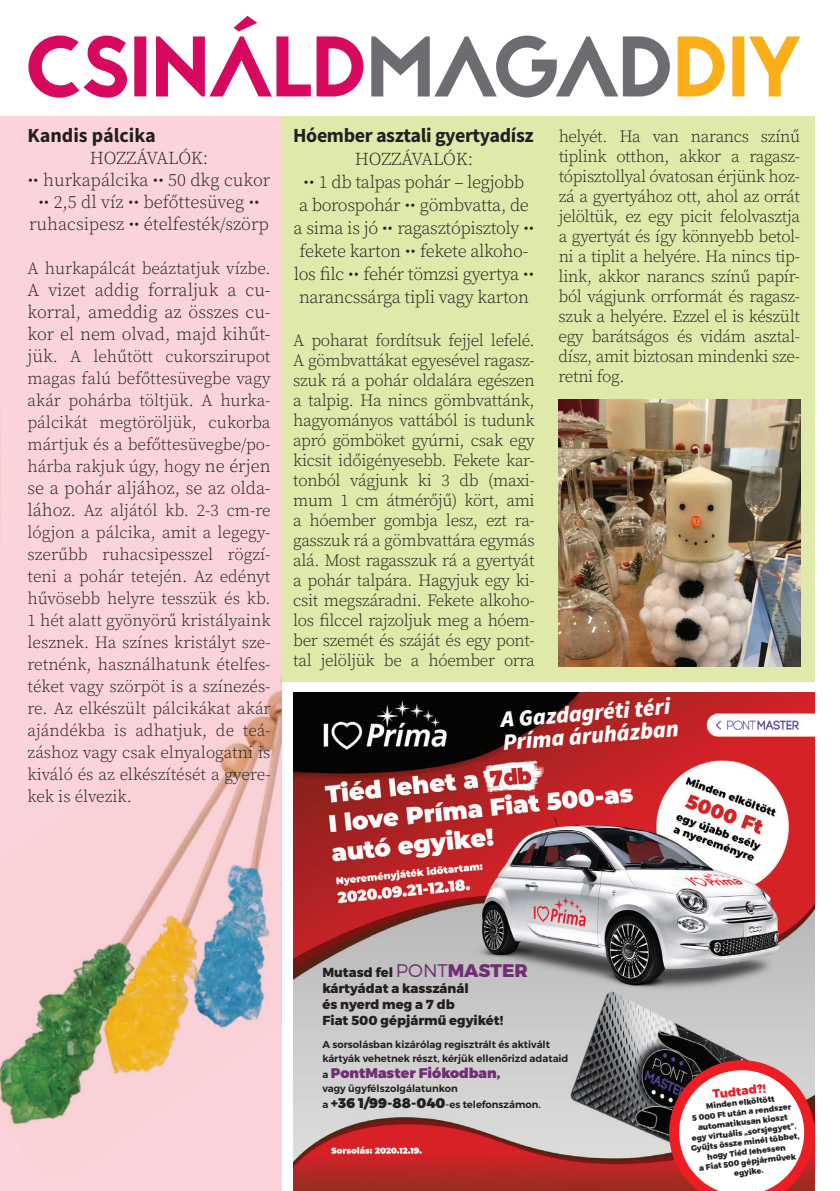
<style>
.page{position:relative;width:840px;height:1191px;background:#fff}
.page>*{position:absolute;margin:0;border:0;box-sizing:border-box;transform-origin:0 0}
.t1{font:italic 900 23.2px/23px "Source Sans Pro";color:#fff}
.t2{font:700 20px "Source Sans Pro";letter-spacing:-.02em;color:#231f20}
.t3{font:700 20px "Source Sans Pro";color:#231f20}
.t4{font:300 18px/23px "Source Serif Pro";letter-spacing:-.015em;color:#231f20;text-align:center}
.t5{font:300 17px/20px "Source Serif Pro";letter-spacing:-.015em;color:#231f20;text-align:justify}
.t6{font:900 14px "Montserrat";color:#712e74}
.t7{font:800 13px/16px "Montserrat";color:#231f20}
.t8{font:800 12px "Montserrat";color:#ee1d23}
.t9{font:600 10px/14px "Montserrat";color:#231f20}
.t10{font:800 8px/10px "Montserrat";color:#231f20;text-align:center}
.s1{font-size:18px}
.s2{font-weight:300;font-size:18.2px;color:#712e74}
.s3{font-size:18.2px;color:#712e74}
.s4{font-weight:600;font-size:10px;color:#231f20}
.s5{font-weight:900;font-size:14px}
</style>
<div class="page">
<div style="left:0;top:116px;width:282px;height:1075px;background:#fad4da"></div>
<img style="left:43px;top:836px;width:227px;height:161px">
<img style="left:185px;top:675px;width:97px;height:161px">
<img style="left:1px;top:997px;width:73px;height:128px">
<img style="left:236px;top:802px;width:46px;height:96px">
<img style="left:74px;top:950px;width:196px;height:146px">
<hr style="left:0;top:0;width:1px;height:1191px;background:#046582">
<svg style="left:677px;top:36px;width:122px;height:60px"></svg>
<svg style="left:371px;top:36px;width:298px;height:61px"></svg>
<svg style="left:28px;top:16px;width:335px;height:82px"></svg>
<div style="left:282px;top:116px;width:531px;height:566px;background:#dee9aa"></div>
<img style="left:558px;top:400px;width:241px;height:266px">
<img style="left:0;top:370px;width:1px;height:218px">
<img style="left:293px;top:693px;width:520px;height:498px">
<svg style="left:668px;top:1060px;width:145px;height:131px"></svg>
<p class="t3" style="left:27px;top:122px;width:130px">Kandis pálcika</p>
<p class="t4" style="left:90px;top:147px;width:120px">HOZZÁVALÓK:</p>
<p class="t4" style="left:28px;top:169px;width:244px">•• hurkapálcika •• 50 dkg cukor</p>
<p class="t4" style="left:29px;top:191px;width:241px;line-height:22px">•• 2,5 dl víz •• befőttesüveg •• ruhacsipesz •• ételfesték/szörp</p>
<p class="t5" style="left:27px;top:258px;width:244px">A hurkapálcát beáztatjuk vízbe.</p>
<p class="t4" style="left:27px;top:279px;width:244px;line-height:22px;text-align:justify">A vizet addig forraljuk a cu&shy;korral, ameddig az összes cu&shy;kor el nem olvad, majd kihűt-</p>
<p class="t5" style="left:27px;top:345px;width:244px;line-height:22px"><span class="s1">jük</span>. A lehűtött cukorszirupot magas falú befőttesüvegbe vagy akár pohárba töltjük. A hurka&shy;pálcikát megtöröljük, cukorba mártjuk és a befőttesüvegbe/po&shy;hárba rakjuk úgy, hogy <span class="s1">ne érjen</span></p>
<p class="t4" style="left:27px;top:477px;width:244px">se a pohár aljához, se az olda-</p>
<p class="t5" style="left:27px;top:499px;width:244px;line-height:22px"><span class="s1">lához</span>. Az aljától kb. 2-3 cm-re lógjon a pálcika, amit a legegy&shy;szerűbb ruhacsipesszel rögzí&shy;teni a pohár tetején. Az edényt hűvösebb helyre tesszük és kb.<br>1 hét alatt gyönyörű kristályaink lesznek. Ha színes kristályt sze&shy;retnénk, használhatunk ételfes&shy;téket vagy szörpöt is a színezés&shy;re. Az elkészült pálcikákat akár ajándékba is adhatjuk, de teá&shy;záshoz vagy csak elnyalogatni is kiváló és az elkészítését a gyere&shy;kek is élvezik.</p>
<p class="t2" style="left:293px;top:122px;width:242px">Hóember asztali gyertyadísz</p>
<p class="t4" style="left:355px;top:148px;width:120px">HOZZÁVALÓK:</p>
<p class="t4" style="left:293px;top:171px;width:242px">•• 1 db talpas pohár – legjobb<br>a borospohár •• gömbvatta, de a sima is jó •• ragasztópisztoly •• fekete karton •• fekete alkoho&shy;los filc •• fehér tömzsi gyertya •• narancssárga tipli vagy karton</p>
<p class="t5" style="left:293px;top:330px;width:243px">A poharat fordítsuk fejjel lefelé.<br>A gömbvattákat egyesével ragasz&shy;szuk rá a pohár oldalára egészen a talpig. Ha nincs gömbvattánk, hagyományos vattából is tudunk apró gömböket gyúrni, csak egy kicsit időigényesebb. Fekete kar&shy;tonból vágjunk ki 3 db (maxi&shy;mum 1 cm átmérőjű) kört, ami a hóember gombja lesz, ezt ra&shy;gasszuk rá a gömbvattára egymás alá. Most ragasszuk rá a gyertyát a pohár talpára. Hagyjuk egy ki&shy;csit megszáradni. Fekete alkoho&shy;los filccel rajzoljuk meg a hóem&shy;ber szemét és száját és egy pont&shy;tal jelöljük be a hóember orra</p>
<p class="t5" style="left:558px;top:127px;width:243px">helyét. Ha van narancs színű tiplink otthon, akkor a ragasz&shy;tópisztollyal óvatosan érjünk hoz&shy;zá a gyertyához ott, ahol az orrát jelöltük, ez egy picit felolvasztja a gyertyát és így könnyebb betol&shy;ni a tiplit a helyére. Ha nincs tip&shy;link, akkor narancs színű papír&shy;ból vágjunk orrformát és ragasz&shy;szuk a helyére. Ezzel el is készült egy barátságos és vidám asztal&shy;dísz, amit biztosan mindenki sze&shy;retni fog.</p>
<h1 class="t1" style="left:499px;top:709px;width:178px;rotate:-5deg">A Gazdagréti téri<br>Príma áruházban</h1>
<p class="t7" style="left:322px;top:965px;width:207px">Mutasd fel <span class="s2">PONT</span><span class="s3">MASTER </span>kártyádat a kasszánál<br>és nyerd meg a 7 db<br>Fiat 500 gépjármű egyikét!</p>
<p class="t9" style="left:322px;top:1037px;width:247px">A sorsolásban kizárólag regisztrált és aktivált kártyák vehetnek részt, kérjük ellenőrizd adataid</p>
<p class="t6" style="left:322px;top:1064px;width:179px"><span class="s4">a</span> PontMaster Fiókodban,</p>
<p class="t9" style="left:322px;top:1080px;width:220px;line-height:16px">vagy ügyfélszolgálatunkon<br>a <span class="s5">+36 1/99-88-040</span>-es telefonszámon.</p>
<p class="t8" style="left:711px;top:1087px;width:55px;rotate:-7deg">Tudtad?!</p>
<p class="t10" style="left:685px;top:1104px;width:111px;rotate:-7deg">Minden elköltött<br>5 000 Ft után a rendszer automatikusan kioszt<br>egy virtuális „sorsjegyet”.<br>Gyűjts össze minél többet, hogy Tiéd lehessen<br>a Fiat 500 gépjárművek egyike.</p>
</div>
